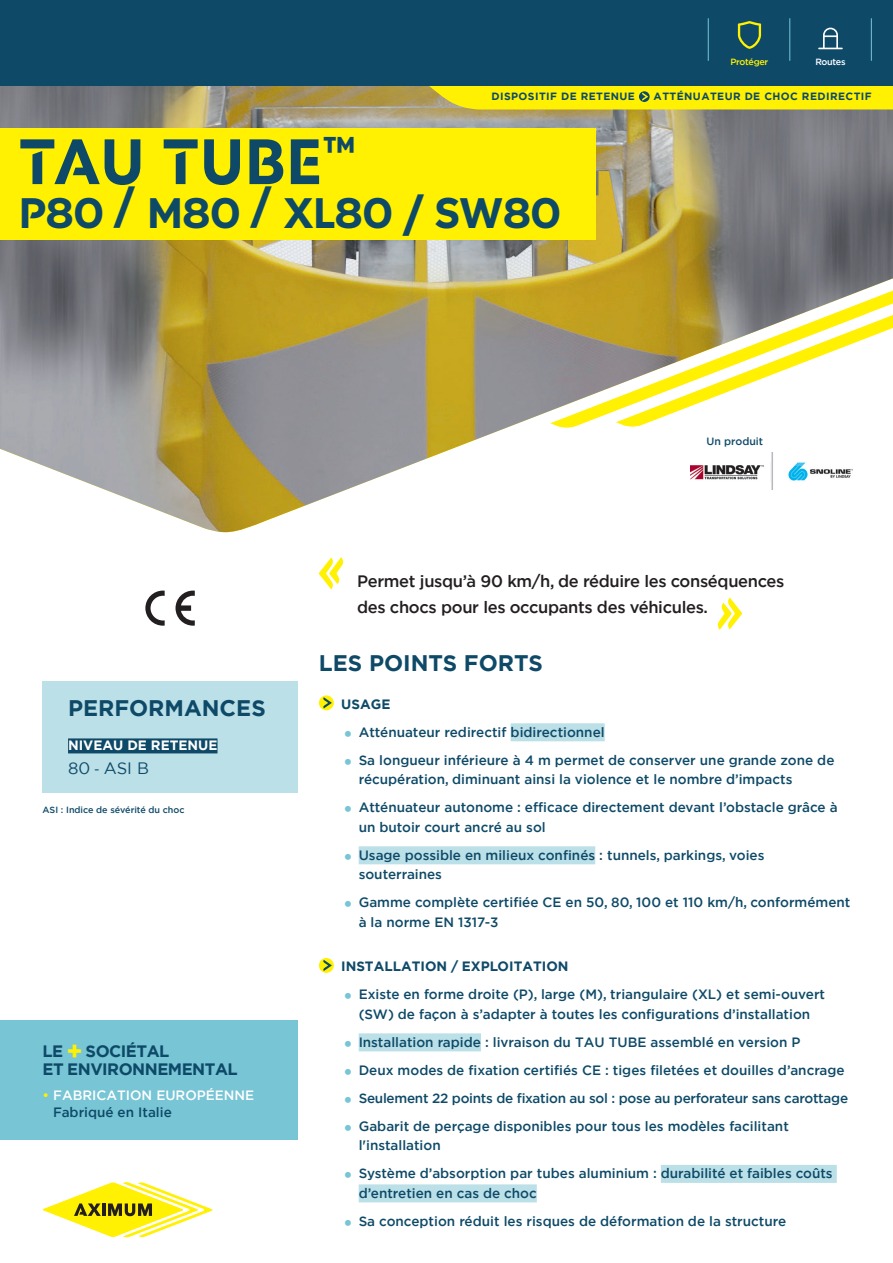
<style>
.page{position:relative;width:893px;height:1263px;background:#fff}
.page>*{position:absolute;margin:0;border:0;box-sizing:border-box;transform-origin:0 0}
.t1{font:700 63px "Colas";letter-spacing:.03em;color:#0e4a68}
.t2{font:700 42px "Colas";color:#0e4a68}
.t3{font:700 22.5px "Gotham";color:#0e4a68}
.t4{font:500 16.5px/25.5px "Gotham";letter-spacing:-.02em;color:#231f20}
.t5{font:700 16.5px/18px "Gotham";letter-spacing:-.03em;color:#0e4a68}
.t6{font:16.5px "Gotham";color:#0e4a68}
.t7{font:500 13.5px/28px "Gotham";color:#0e4a68}
.t8{font:500 13.5px/16.2px "Gotham";color:#fff}
.t9{font:700 13.5px "Gotham";color:#0e4a68}
.t10{font:700 13.5px "Gotham";color:#fff}
.t11{font:700 10.5px "Gotham";letter-spacing:.04em;color:#0e4a68}
.t12{font:500 10.5px "Gotham";color:#0e4a68}
.t13{font:500 9px "Gotham";color:#0e4a68}
.t14{font:500 9px "Gotham";letter-spacing:-.03em;color:#fff101}
.t15{font:500 9px "Gotham";letter-spacing:-.03em;color:#fff}
.s1{font-size:13.5px}
.s2{font-size:25.5px;color:#fff101}
.s3{color:#fff101}
.s4{color:#0e4a68}
</style>
<div class="page">
<img style="left:0;top:85px;width:893px;height:447px">
<svg style="left:550px;top:234px;width:343px;height:194px"></svg>
<div style="left:511px;top:723px;width:94px;height:18px;background:#bce0e8"></div>
<div style="left:359px;top:846px;width:236px;height:18px;background:#bce0e8"></div>
<div style="left:359px;top:1033px;width:122px;height:18px;background:#bce0e8"></div>
<div style="left:661px;top:1165px;width:176px;height:18px;background:#bce0e8"></div>
<div style="left:359px;top:1184px;width:178px;height:18px;background:#bce0e8"></div>
<svg style="left:319px;top:695px;width:15px;height:15px"></svg>
<svg style="left:323px;top:697px;width:9px;height:11px"></svg>
<svg style="left:319px;top:958px;width:15px;height:15px"></svg>
<svg style="left:323px;top:960px;width:9px;height:11px"></svg>
<div style="left:0;top:128px;width:595px;height:112px;background:#fff101"></div>
<svg style="left:717px;top:597px;width:25px;height:33px"></svg>
<svg style="left:43px;top:1182px;width:169px;height:55px"></svg>
<div style="left:43px;top:682px;width:255px;height:111px;background:#bce0e8"></div>
<div style="left:68px;top:738px;width:149px;height:15px;background:#0e4a68"></div>
<svg style="left:145px;top:591px;width:20px;height:35px"></svg>
<svg style="left:176px;top:591px;width:19px;height:35px"></svg>
<img style="left:765px;top:453px;width:88px;height:36px">
<img style="left:690px;top:462px;width:80px;height:19px">
<div style="left:0;top:0;width:893px;height:85px;background:#0e4a68"></div>
<svg style="left:417px;top:85px;width:476px;height:24px;background:#eee30b"></svg>
<svg style="left:319px;top:557px;width:25px;height:32px"></svg>
<hr style="left:789px;top:18px;width:1px;height:43px;background:#78c5d5">
<hr style="left:871px;top:18px;width:1px;height:43px;background:#78c5d5">
<hr style="left:708px;top:18px;width:1px;height:43px;background:#78c5d5">
<svg style="left:738px;top:21px;width:23px;height:28px"></svg>
<svg style="left:818px;top:28px;width:25px;height:21px"></svg>
<div style="left:0;top:1020px;width:298px;height:120px;background:#78c5d5"></div>
<p class="t14" style="left:731px;top:56px;width:39px">Protéger</p>
<p class="t15" style="left:815px;top:56px;width:32px">Routes</p>
<p class="t11" style="left:491px;top:90px;width:145px">DISPOSITIF DE RETENUE</p>
<p class="t11" style="left:654px;top:90px;width:220px">ATTÉNUATEUR DE CHOC REDIRECTIF</p>
<h1 class="t1" style="left:19px;top:126px;width:338px">TAU TUBE<sup>™</sup></h1>
<h2 class="t2" style="left:19px;top:189px;width:544px">P80 / M80 / XL80 / SW80</h2>
<p class="t12" style="left:707px;top:434px;width:58px">Un produit</p>
<h3 class="t3" style="left:68px;top:693px;width:199px">PERFORMANCES</h3>
<p class="t10" style="left:68px;top:737px;width:151px">NIVEAU DE RETENUE</p>
<p class="t6" style="left:68px;top:758px;width:82px">80 <span class="s1">-</span> ASI B</p>
<p class="t13" style="left:43px;top:804px;width:144px">ASI : Indice de sévérité du choc</p>
<p class="t5" style="left:43px;top:1042px;width:197px">LE <span class="s2">+</span> SOCIÉTAL<br>ET ENVIRONNEMENTAL</p>
<p class="t8" style="left:53px;top:1087px;width:203px;text-indent:-11px"><span class="s3">•</span> FABRICATION EUROPÉENNE<br><span class="s4">Fabriqué en Italie</span></p>
<p class="t4" style="left:357px;top:568px;width:429px">Permet jusqu’à 90 km/h, de réduire les conséquences des chocs pour les occupants des véhicules.</p>
<h3 class="t3" style="left:319px;top:648px;width:225px">LES POINTS FORTS</h3>
<p class="t9" style="left:341px;top:695px;width:51px">USAGE</p>
<p class="t7" style="left:359px;top:718px;width:477px">Atténuateur redirectif bidirectionnel<br>Sa longueur inférieure à 4 m permet de conserver une grande zone de</p>
<p class="t7" style="left:359px;top:765px;width:481px">récupération, diminuant ainsi la violence et le nombre d’impacts<br>Atténuateur autonome : efficace directement devant l’obstacle grâce à</p>
<p class="t7" style="left:359px;top:813px;width:407px">un butoir court ancré au sol<br>Usage possible en milieux confinés : tunnels, parkings, voies</p>
<p class="t7" style="left:359px;top:860px;width:493px">souterraines<br>Gamme complète certifiée CE en 50, 80, 100 et 110 km/h, conformément</p>
<p class="t7" style="left:359px;top:908px;width:141px">à la norme EN 1317-3</p>
<p class="t9" style="left:341px;top:958px;width:229px">INSTALLATION / EXPLOITATION</p>
<p class="t7" style="left:359px;top:985px;width:468px;line-height:19.5px">Existe en forme droite (P), large (M), triangulaire (XL) et semi-ouvert (SW) de façon à s’adapter à toutes les configurations d’installation</p>
<p class="t7" style="left:359px;top:1028px;width:491px">Installation rapide : livraison du TAU TUBE assemblé en version P<br>Deux modes de fixation certifiés CE : tiges filetées et douilles d’ancrage Seulement 22 points de fixation au sol : pose au perforateur sans carottage Gabarit de perçage disponibles pour tous les modèles facilitant</p>
<p class="t7" style="left:359px;top:1131px;width:476px">l'installation<br>Système d’absorption par tubes aluminium : durabilité et faibles coûts</p>
<p class="t7" style="left:359px;top:1179px;width:429px">d’entretien en cas de choc<br>Sa conception réduit les risques de déformation de la structure</p>
</div>
